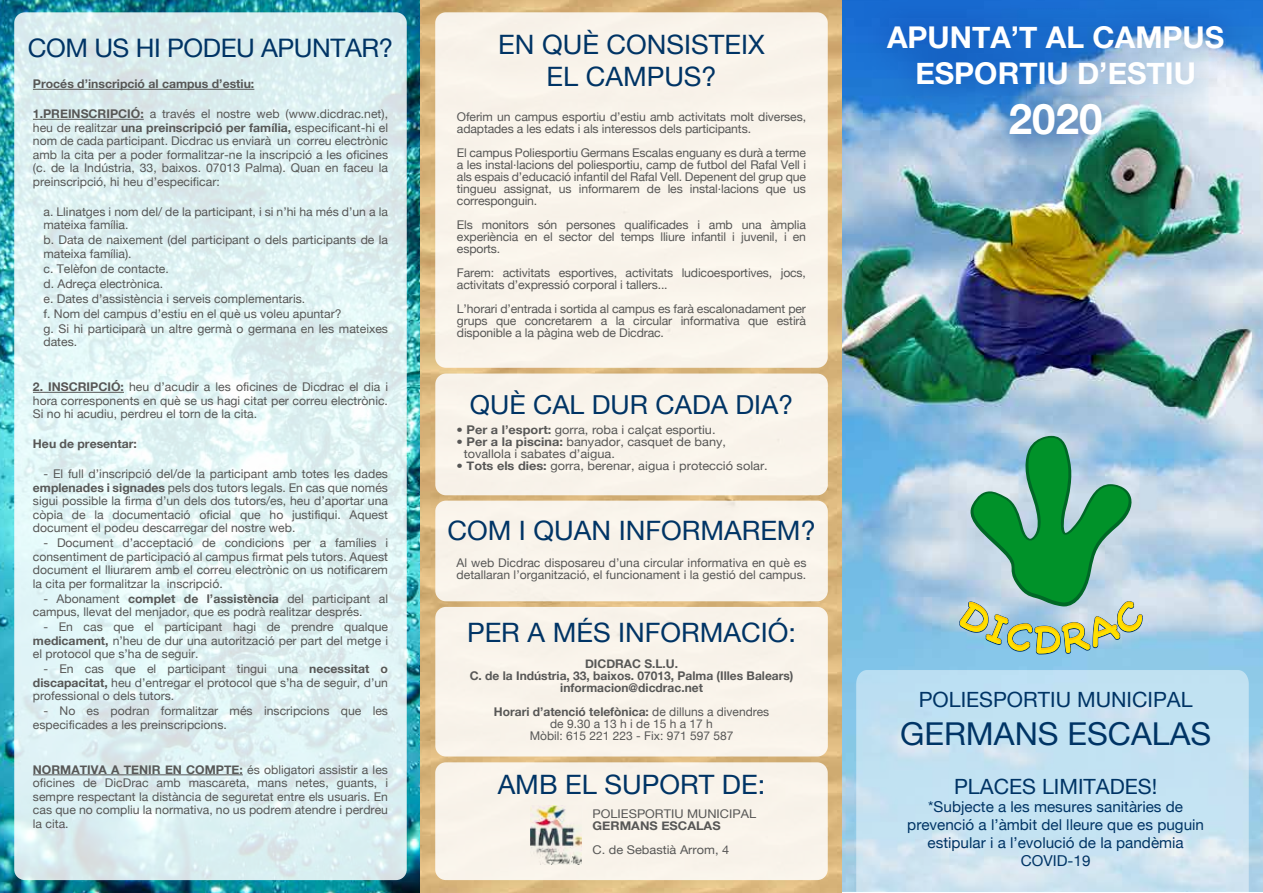
<style>
.page{position:relative;width:1263px;height:893px;background:#fff}
.page>*{position:absolute;margin:0;border:0;box-sizing:border-box;transform-origin:0 0}
.t1{font:700 42px "Helvetica Neue";color:#fff}
.t2{font:31.5px "Helvetica Neue";color:#003465}
.t3{font:700 30px/36px "Helvetica Neue";color:#fff;text-align:center}
.t4{font:26.7px/32.1px "Helvetica Neue";color:#003465;text-align:center}
.t5{font:26.1px "Helvetica Neue";color:#003465}
.t6{font:25.5px "Helvetica Neue";letter-spacing:-.015em;color:#003465}
.t7{font:21px "Helvetica Neue";color:#003465}
.t8{font:15px/18px "Helvetica Neue";color:#003465;text-align:center}
.t9{font:12px/13.5px "Helvetica Neue";color:#575756;text-align:justify}
.t10{font:12px/12px "Helvetica Neue";color:#575756;scale:1.06 1}
.t11{font:700 12px/12px "Helvetica Neue";color:#575756;text-align:center}
.t12{font:700 12px "Helvetica Neue";color:#575756;scale:1.06 1}
.s1{font-weight:700}
</style>
<div class="page">
<img style="left:0;top:0;width:1263px;height:893px">
<div style="left:435px;top:762px;width:393px;height:118px;background:#f9f3ea;border-radius:11px"></div>
<div style="left:435px;top:607px;width:393px;height:149px;background:#f9f3ea;border-radius:11px"></div>
<svg style="left:14px;top:12px;width:393px;height:868px;fill:#def2f3"></svg>
<hr style="left:33px;top:89px;width:221px;height:1px;background:#575756">
<hr style="left:33px;top:119px;width:111px;height:1px;background:#575756">
<hr style="left:33px;top:392px;width:91px;height:1px;background:#575756">
<hr style="left:33px;top:774px;width:210px;height:1px;background:#575756">
<div style="left:435px;top:501px;width:393px;height:100px;background:#f9f3ea;border-radius:11px"></div>
<div style="left:435px;top:12px;width:393px;height:356px;background:#f9f3ea;border-radius:11px"></div>
<div style="left:435px;top:374px;width:393px;height:121px;background:#f9f3ea;border-radius:11px"></div>
<img style="left:531px;top:805px;width:50px;height:60px">
<svg style="left:856px;top:670px;width:393px;height:223px;fill:#c4e2f2"></svg>
<img style="left:838px;top:0;width:425px;height:229px">
<svg style="left:959px;top:435px;width:184px;height:219px"></svg>
<h3 class="t6" style="left:28px;top:33px;width:367px">COM US HI PODEU APUNTAR?</h3>
<p class="t11" style="left:33px;top:78px;width:223px">Procés d’inscripció al campus d’estiu:</p>
<p class="t9" style="left:33px;top:107px;width:357px"><span class="s1">1.PREINSCRIPCIÓ:</span> a través el nostre web (www.dicdrac.net), heu de realitzar <span class="s1">una preinscripció per família,</span> especificant-hi el nom de cada participant. Dicdrac us enviarà un correu electrònic amb la cita per a poder formalitzar-ne la inscripció a les oficines (c. de la Indústria, 33, baixos. 07013 Palma). Quan en faceu la preinscripció, hi heu d’especificar:</p>
<p class="t9" style="left:43px;top:204px;width:346px">a. Llinatges i nom del/ de la participant, i si n’hi ha més d’un a la mateixa família.</p>
<p class="t9" style="left:43px;top:233px;width:346px">b. Data de naixement (del participant o dels participants de la mateixa família).</p>
<p class="t9" style="left:43px;top:261px;width:346px;line-height:15px;text-align:left">c. Telèfon de contacte.<br>d. Adreça electrònica.<br>e. Dates d’assistència i serveis complementaris.<br>f. Nom del campus d’estiu en el què us voleu apuntar?<br>g. Si hi participarà un altre germà o germana en les mateixes</p>
<p class="t9" style="left:43px;top:335px;width:35px">dates.</p>
<p class="t9" style="left:33px;top:380px;width:357px"><span class="s1">2. INSCRIPCIÓ:</span> heu d’acudir a les oficines de Dicdrac el dia i hora corresponents en què se us hagi citat per correu electrònic.<br>Si no hi acudiu, perdreu el torn de la cita.</p>
<p class="t11" style="left:33px;top:438px;width:106px">Heu de presentar:</p>
<p class="t9" style="left:33px;top:467px;width:357px;text-indent:11px">- El full d’inscripció del/de la participant amb totes les dades <span class="s1">emplenades i signades</span> pels dos tutors legals. En cas que només sigui possible la firma d’un dels dos tutors/es, heu d’aportar una còpia de la documentació oficial que ho justifiqui. Aquest document el podeu descarregar del nostre web.</p>
<p class="t9" style="left:33px;top:536px;width:357px;text-indent:11px">- Document d’acceptació de condicions per a famílies i consentiment de participació al campus firmat pels tutors. Aquest document el lliurarem amb el correu electrònic on us notificarem la cita per formalitzar la inscripció.</p>
<p class="t9" style="left:33px;top:591px;width:357px;text-indent:11px">- Abonament <span class="s1">complet de l’assistència</span> del participant al campus, llevat del menjador, que es podrà realitzar després.</p>
<p class="t9" style="left:33px;top:620px;width:357px;text-indent:11px">- En cas que el participant hagi de prendre qualque <span class="s1">medicament,</span> n’heu de dur una autorització per part del metge i el protocol que s’ha de seguir.</p>
<p class="t9" style="left:33px;top:662px;width:357px;text-indent:11px">- En cas que el participant tingui una <span class="s1">necessitat o discapacitat,</span> heu d’entregar el protocol que s’ha de seguir, d’un professional o dels tutors.</p>
<p class="t9" style="left:33px;top:704px;width:357px;text-indent:11px">- No es podran formalitzar més inscripcions que les especificades a les preinscripcions.</p>
<p class="t9" style="left:33px;top:762px;width:357px"><span class="s1">NORMATIVA A TENIR EN COMPTE:</span> és obligatori assistir a les oficines de DicDrac amb mascareta, mans netes, guants, i sempre respectant la distància de seguretat entre els usuaris. En cas que no compliu la normativa, no us podrem atendre i perdreu la cita.</p>
<h3 class="t4" style="left:498px;top:28px;width:268px">EN QUÈ CONSISTEIX<br>EL CAMPUS?</h3>
<p class="t9" style="left:457px;top:111px;width:351px;line-height:12px">Oferim un campus esportiu d’estiu amb activitats molt diverses, adaptades a les edats i als interessos dels participants.</p>
<p class="t9" style="left:457px;top:147px;width:351px;line-height:12px">El campus Poliesportiu Germans Escalas enguany es durà a terme a les instal·lacions del poliesportiu, camp de futbol del Rafal Vell i als espais d’educació infantil del Rafal Vell. Depenent del grup que tingueu assignat, us informarem de les instal·lacions que us corresponguin.</p>
<p class="t9" style="left:457px;top:219px;width:351px;line-height:12px">Els monitors són persones qualificades i amb una àmplia experiència en el sector del temps lliure infantil i juvenil, i en esports.</p>
<p class="t9" style="left:457px;top:267px;width:351px;line-height:12px">Farem: activitats esportives, activitats ludicoesportives, jocs, activitats d’expressió corporal i tallers...</p>
<p class="t9" style="left:457px;top:303px;width:351px;line-height:12px">L’horari d’entrada i sortida al campus es farà escalonadament per grups que concretarem a la circular informativa que estirà disponible a la pàgina web de Dicdrac.</p>
<h3 class="t5" style="left:470px;top:389px;width:325px">QUÈ CAL DUR CADA DIA?</h3>
<p class="t10" style="left:457px;top:424px;width:246px">• <span class="s1">Per a l’esport:</span> gorra, roba i calçat esportiu.</p>
<p class="t10" style="left:464px;top:436px;width:249px;text-indent:-7px">• <span class="s1">Per a la piscina:</span> banyador, casquet de bany, tovallola i sabates d’aigua.</p>
<p class="t10" style="left:457px;top:460px;width:295px">• <span class="s1">Tots els dies:</span> gorra, berenar, aigua i protecció solar.</p>
<h3 class="t4" style="left:447px;top:514px;width:370px">COM I QUAN INFORMAREM?</h3>
<p class="t9" style="left:457px;top:556px;width:351px;line-height:12px">Al web Dicdrac disposareu d’una circular informativa en què es detallaran l’organització, el funcionament i la gestió del campus.</p>
<h3 class="t4" style="left:467px;top:616px;width:331px">PER A MÉS INFORMACIÓ:</h3>
<p class="t11" style="left:470px;top:658px;width:325px">DICDRAC S.L.U.<br>C. de la Indústria, 33, baixos. 07013, Palma (Illes Balears) informacion@dicdrac.net</p>
<p class="t9" style="left:494px;top:706px;width:277px;line-height:12px;text-align:center"><span class="s1">Horari d’atenció telefònica:</span> de dilluns a divendres de 9.30 a 13 h i de 15 h a 17 h<br>Mòbil: 615 221 223 - Fix: 971 597 587</p>
<h3 class="t4" style="left:498px;top:768px;width:269px">AMB EL SUPORT DE:</h3>
<p class="t10" style="left:593px;top:807px;width:156px">POLIESPORTIU MUNICIPAL</p>
<p class="t12" style="left:593px;top:818px;width:122px">GERMANS ESCALAS</p>
<p class="t10" style="left:593px;top:843px;width:130px">C. de Sebastià Arrom, 4</p>
<h3 class="t3" style="left:887px;top:18px;width:339px">APUNTA’T AL CAMPUS<br>ESPORTIU D’ESTIU</h3>
<h1 class="t1" style="left:1009px;top:93px;width:95px">2020</h1>
<h3 class="t7" style="left:919px;top:687px;width:275px">POLIESPORTIU MUNICIPAL</h3>
<h2 class="t2" style="left:900px;top:715px;width:313px">GERMANS ESCALAS</h2>
<h3 class="t7" style="left:954px;top:774px;width:205px">PLACES LIMITADES!</h3>
<p class="t8" style="left:907px;top:797px;width:298px">*Subjecte a les mesures sanitàries de prevenció a l’àmbit del lleure que es puguin estipular i a l’evolució de la pandèmia<br>COVID-19</p>
</div>
